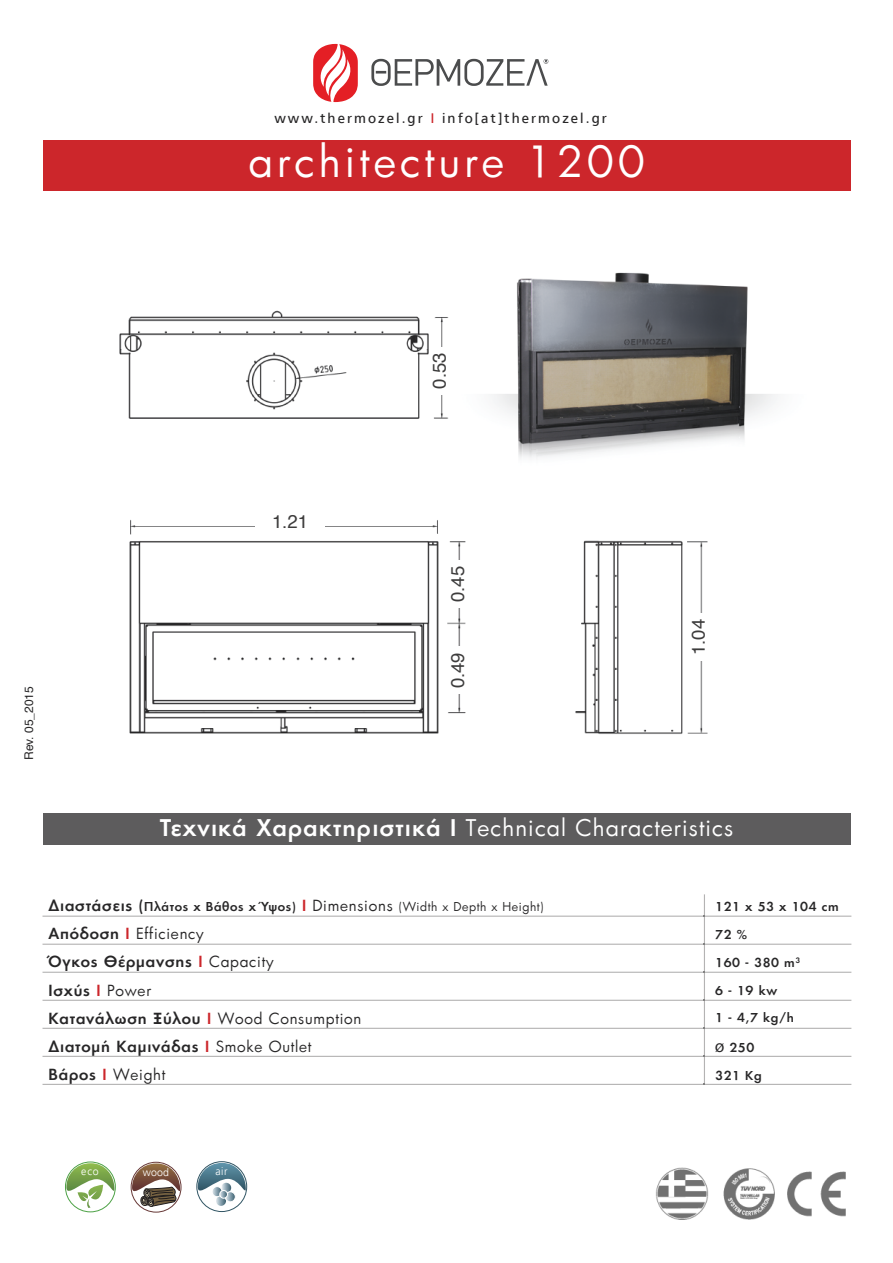
<style>
.page{position:relative;width:893px;height:1263px;background:#fff}
.page>*{position:absolute;margin:0;border:0;box-sizing:border-box;transform-origin:0 0}
.t1{font:42px "PF Futura Neu";letter-spacing:.1em;color:#fff}
.t2{font:22.5px "PF Futura Neu";letter-spacing:.05em;color:#fff}
.t3{font:18.45px "Helvetica";color:#3d3c3c}
.t4{font:500 15px/28px "PF Futura Neu";letter-spacing:.05em;color:#272627}
.t5{font:13.8px "PF Catalog";letter-spacing:.15em;color:#272627}
.t6{font:12px "PF Futura Neu";letter-spacing:.05em;color:#272627}
.t7{font:500 12px "PF Futura Neu";letter-spacing:.05em;color:#272627}
.t8{font:12px "Helvetica";color:#272627}
.t9{font:300 10.8px "PF Catalog";letter-spacing:.05em;color:#fff}
.s1{color:#cc262b}
.s2{font-weight:500}
.s3{font-weight:500;font-size:15px}
.s4{font-weight:500;font-size:15px;color:#cc262b}
.s5{font-size:15px}
.s6{font-weight:400}
.s7{font-family:"Helvetica Neue"}
</style>
<div class="page">
<svg style="left:371px;top:59px;width:177px;height:27px"></svg>
<svg style="left:313px;top:44px;width:45px;height:58px"></svg>
<div style="left:43px;top:140px;width:807px;height:50px;background:#cc262b"></div>
<div style="left:43px;top:813px;width:807px;height:32px;background:#5d5c5d"></div>
<img style="left:91px;top:1192px;width:11px;height:8px">
<svg style="left:78px;top:1192px;width:13px;height:16px"></svg>
<img style="left:66px;top:1163px;width:49px;height:29px">
<div style="left:65px;top:1162px;width:51px;height:50px;border:1px solid #4da246;border-radius:50%"></div>
<svg style="left:130px;top:1161px;width:52px;height:52px"></svg>
<svg style="left:140px;top:1192px;width:38px;height:15px"></svg>
<img style="left:132px;top:1163px;width:49px;height:29px">
<div style="left:131px;top:1162px;width:50px;height:50px;border:1px solid #673836;border-radius:50%"></div>
<img style="left:198px;top:1163px;width:48px;height:28px">
<div style="left:197px;top:1161px;width:50px;height:51px;border:1px solid #315564;border-radius:50%"></div>
<div style="left:225px;top:1191px;width:11px;height:11px;border:1px solid #fff;border-radius:50%"></div>
<svg style="left:212px;top:1183px;width:23px;height:23px"></svg>
<div style="left:219px;top:1190px;width:9px;height:8px;border:1px solid #fff;border-radius:50%"></div>
<img style="left:656px;top:1167px;width:190px;height:53px">
<svg style="left:43px;top:894px;width:808px;height:191px"></svg>
<img style="left:491px;top:272px;width:287px;height:187px">
<img style="left:119px;top:310px;width:330px;height:109px">
<img style="left:129px;top:520px;width:337px;height:214px">
<img style="left:575px;top:540px;width:133px;height:194px">
<div style="left:255px;top:512px;width:70px;height:22px;background:#fff"></div>
<div style="left:431px;top:347px;width:18px;height:47px;background:#fff"></div>
<div style="left:689px;top:613px;width:21px;height:47px;background:#fff"></div>
<div style="left:448px;top:560px;width:21px;height:47px;background:#fff"></div>
<div style="left:448px;top:647px;width:21px;height:47px;background:#fff"></div>
<p class="t5" style="left:274px;top:110px;width:334px">www.thermozel.gr <span class="s1">I</span> info[at]thermozel.gr</p>
<h1 class="t1" style="left:248px;top:134px;width:398px">architecture 1200</h1>
<p class="t3" style="left:431px;top:389px;width:38px;rotate:-90deg">0.53</p>
<p class="t8" style="left:24px;top:760px;width:75px;rotate:-90deg">Rev. 05_2015</p>
<p class="t3" style="left:272px;top:514px;width:38px">1.21</p>
<p class="t3" style="left:450px;top:602px;width:38px;rotate:-90deg">0.45</p>
<p class="t3" style="left:450px;top:688px;width:38px;rotate:-90deg">0.49</p>
<p class="t3" style="left:691px;top:655px;width:38px;rotate:-90deg">1.04</p>
<h2 class="t2" style="left:160px;top:813px;width:575px"><span class="s2">Τεχνικά Χαρακτηριστικά Ι</span> Technical Characteristics</h2>
<p class="t6" style="left:49px;top:899px;width:497px"><span class="s3">Διαστάσεις (</span><span class="s2">Πλάτος χ Βάθος χ Ύψος)</span> <span class="s4">Ι</span> <span class="s5">Dimensions</span> (Width x Depth x Height)</p>
<p class="t4" style="left:49px;top:919px;width:314px">Απόδοση <span class="s1">Ι</span> <span class="s6">Efficiency<br></span>Όγκος Θέρμανσης <span class="s1">Ι</span> <span class="s6">Capacity<br></span>Ισχύς <span class="s1">Ι</span> <span class="s6">Power<br></span>Κατανάλωση Ξύλου <span class="s1">Ι</span> <span class="s6">Wood Consumption<br></span>Διατομή Καμινάδας <span class="s1">Ι</span> <span class="s6">Smoke Outlet<br></span>Βάρος <span class="s1">Ι</span> <span class="s6">Weight</span></p>
<p class="t7" style="left:715px;top:899px;width:125px">121 x 53 x 104 cm</p>
<p class="t7" style="left:715px;top:926px;width:33px">72 %</p>
<p class="t7" style="left:715px;top:954px;width:87px">160 - 380 m<sup>3</sup></p>
<p class="t7" style="left:715px;top:982px;width:63px">6-19kw</p>
<p class="t7" style="left:715px;top:1010px;width:80px">1 - 4,7 kg/h</p>
<p class="t7" style="left:715px;top:1039px;width:41px"><span class="s7">Ø</span> 250</p>
<p class="t7" style="left:715px;top:1068px;width:48px">321 Kg</p>
<p class="t9" style="left:81px;top:1165px;width:19px">eco</p>
<p class="t9" style="left:143px;top:1166px;width:28px">wood</p>
<p class="t9" style="left:215px;top:1165px;width:14px">air</p>
</div>
